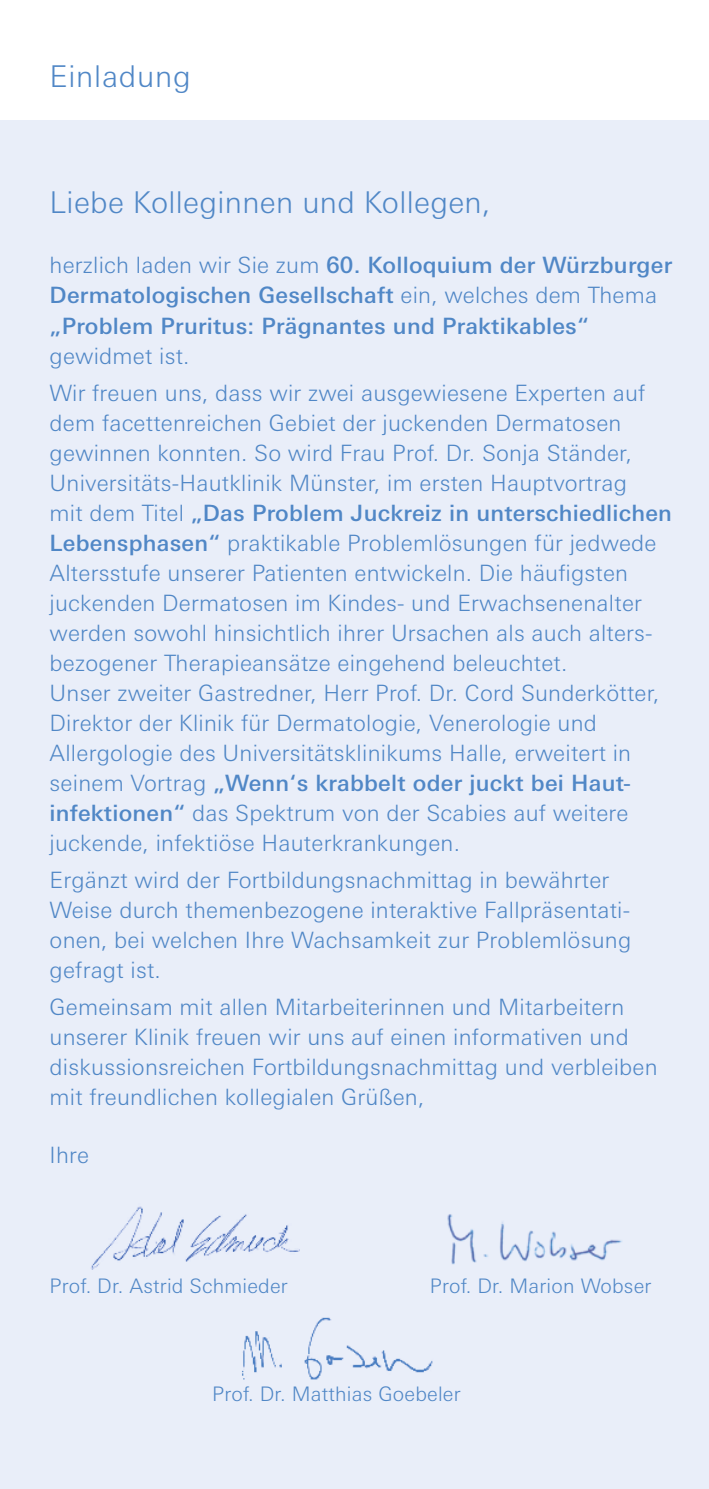
<style>
.page{position:relative;width:709px;height:1489px;background:#fff}
.page>*{position:absolute;margin:0;border:0;box-sizing:border-box;transform-origin:0 0}
.t1{font:300 30px "Univers Next Pro";letter-spacing:.01em;color:#5087c6}
.t2{font:300 22.5px/30px "Univers Next Pro";letter-spacing:.01em;color:#5087c6}
.t3{font:500 22.5px/30px "Univers Next Pro";letter-spacing:.01em;color:#5087c6}
.t4{font:300 20px "Univers Next Pro";letter-spacing:.01em;color:#5087c6}
.s1{font-weight:300}
.s2{font-weight:500}
</style>
<div class="page">
<div style="left:0;top:120px;width:709px;height:1368px;background:#e9eef9"></div>
<img style="left:242px;top:1317px;width:191px;height:62px">
<img style="left:447px;top:1214px;width:175px;height:51px">
<img style="left:91px;top:1206px;width:208px;height:64px">
<h1 class="t1" style="left:50px;top:58px;width:142px">Einladung</h1>
<h1 class="t1" style="left:50px;top:185px;width:442px">Liebe Kolleginnen und Kollegen,</h1>
<p class="t3" style="left:50px;top:250px;width:624px"><span class="s1">herzlich laden wir Sie zum</span> 60. Kolloquium der Würzburger<br>Dermatologischen Gesellschaft <span class="s1">ein, welches dem Thema </span>„Problem Pruritus: Prägnantes und Praktikables“</p>
<p class="t2" style="left:50px;top:337px;width:597px;line-height:37px">gewidmet ist.<br>Wir freuen uns, dass wir zwei ausgewiesene Experten auf</p>
<p class="t2" style="left:50px;top:407px;width:624px">dem facettenreichen Gebiet der juckenden Dermatosen gewinnen konnten. So wird Frau Prof. Dr. Sonja Ständer, Universitäts-Hautklinik Münster, im ersten Hauptvortrag<br>mit dem Titel <span class="s2">„Das Problem Juckreiz in unterschiedlichen Lebensphasen“</span> praktikable Problemlösungen für jedwede Altersstufe unserer Patienten entwickeln. Die häufigsten juckenden Dermatosen im Kindes- und Erwachsenenalter werden sowohl hinsichtlich ihrer Ursachen als auch alters&shy;bezogener Therapieansätze eingehend beleuchtet.<br>Unser zweiter Gastredner, Herr Prof. Dr. Cord Sunderkötter, Direktor der Klinik für Dermatologie, Venerologie und Allergologie des Universitätsklinikums Halle, erweitert in seinem Vortrag <span class="s2">„Wenn‘s krabbelt oder juckt bei Haut&shy;infektionen“</span> das Spektrum von der Scabies auf weitere juckende, infektiöse Hauterkrankungen.</p>
<p class="t2" style="left:50px;top:864px;width:583px">Ergänzt wird der Fortbildungsnachmittag in bewährter Weise durch themenbezogene interaktive Fallpräsentati&shy;onen, bei welchen Ihre Wachsamkeit zur Problemlösung gefragt ist.</p>
<p class="t2" style="left:50px;top:991px;width:609px">Gemeinsam mit allen Mitarbeiterinnen und Mitarbeitern unserer Klinik freuen wir uns auf einen informativen und diskussionsreichen Fortbildungsnachmittag und verbleiben mit freundlichen kollegialen Grüßen,</p>
<p class="t2" style="left:50px;top:1140px;width:41px">Ihre</p>
<p class="t4" style="left:50px;top:1274px;width:240px">Prof. Dr. Astrid Schmieder</p>
<p class="t4" style="left:430px;top:1274px;width:223px">Prof. Dr. Marion Wobser</p>
<p class="t4" style="left:212px;top:1381px;width:250px">Prof. Dr. Matthias Goebeler</p>
</div>
